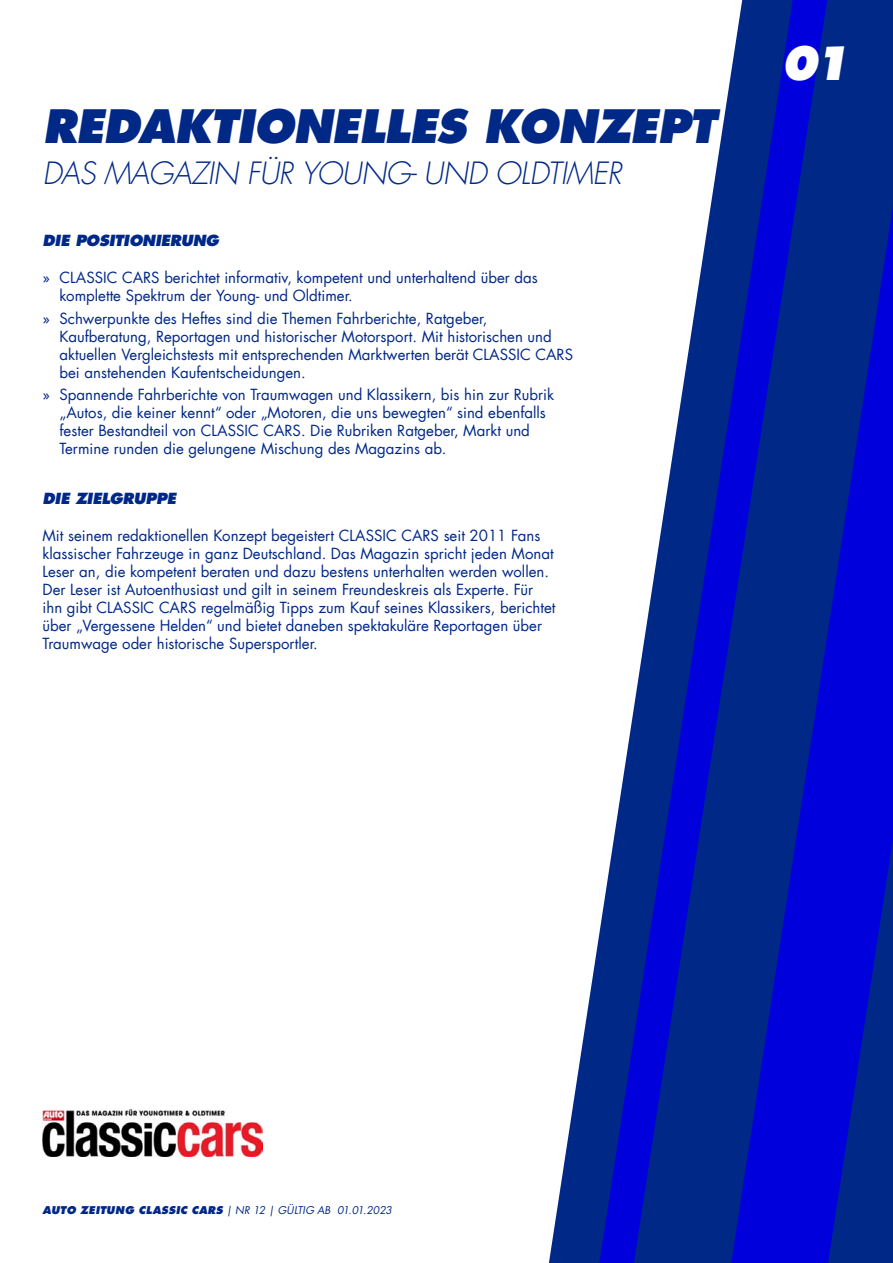
<style>
.page{position:relative;width:893px;height:1263px;background:#fff}
.page>*{position:absolute;margin:0;border:0;box-sizing:border-box;transform-origin:0 0}
.t1{font:italic 800 45px "Futura Com";letter-spacing:-.02em;color:#002887}
.t2{font:italic 800 45px "Futura Com";color:#fff}
.t3{font:italic 300 30px "Futura Com";letter-spacing:-.02em;color:#002887}
.t4{font:15px/18px "Futura Com";color:#002887}
.t5{font:italic 800 15px "Futura Com";letter-spacing:-.02em;color:#002887}
.t6{font:italic 10.5px "Futura Com";color:#002887}
.s1{font-weight:800}
</style>
<div class="page">
<svg style="left:549px;top:0;width:344px;height:1263px"></svg>
<svg style="left:827px;top:206px;width:66px;height:1057px;background:#0010b9"></svg>
<svg style="left:599px;top:0;width:228px;height:1263px;fill:#002887"></svg>
<img style="left:43px;top:1110px;width:220px;height:47px">
<h1 class="t1" style="left:43px;top:96px;width:675px">REDAKTIONELLES KONZEPT</h1>
<h2 class="t3" style="left:43px;top:153px;width:581px">DAS MAGAZIN FÜR YOUNG- UND OLDTIMER</h2>
<p class="t5" style="left:43px;top:230px;width:178px">DIE POSITIONIERUNG</p>
<p class="t4" style="left:60px;top:269px;width:480px;text-indent:-17px">» CLASSIC CARS berichtet informativ, kompetent und unterhaltend über das komplette Spektrum der Young- und Oldtimer.</p>
<p class="t4" style="left:60px;top:309px;width:515px;text-indent:-17px">» Schwerpunkte des Heftes sind die Themen Fahrberichte, Ratgeber, Kaufberatung, Reportagen und historischer Motorsport. Mit historischen und aktuellen Vergleichstests mit entsprechenden Marktwerten berät CLASSIC CARS bei anstehenden Kaufentscheidungen.</p>
<p class="t4" style="left:60px;top:385px;width:496px;text-indent:-17px">» Spannende Fahrberichte von Traumwagen und Klassikern, bis hin zur Rubrik „Autos, die keiner kennt“ oder „Motoren, die uns bewegten“ sind ebenfalls fester Bestandteil von CLASSIC CARS. Die Rubriken Ratgeber, Markt und Termine runden die gelungene Mischung des Magazins ab.</p>
<p class="t5" style="left:43px;top:488px;width:135px">DIE ZIELGRUPPE</p>
<p class="t4" style="left:43px;top:526px;width:514px">Mit seinem redaktionellen Konzept begeistert CLASSIC CARS seit 2011 Fans klassischer Fahrzeuge in ganz Deutschland. Das Magazin spricht jeden Monat Leser an, die kompetent beraten und dazu bestens unterhalten werden wollen.<br>Der Leser ist Autoenthusiast und gilt in seinem Freundeskreis als Experte. Für ihn gibt CLASSIC CARS regelmäßig Tipps zum Kauf seines Klassikers, berichtet über „Vergessene Helden“ und bietet daneben spektakuläre Reportagen über Traumwage oder historische Supersportler.</p>
<h1 class="t2" style="left:781px;top:32px;width:71px">01</h1>
<p class="t6" style="left:43px;top:1203px;width:351px"><span class="s1">AUTO ZEITUNG CLASSIC CARS</span> | NR 12 | GÜLTIG AB 01.01.2023</p>
</div>
